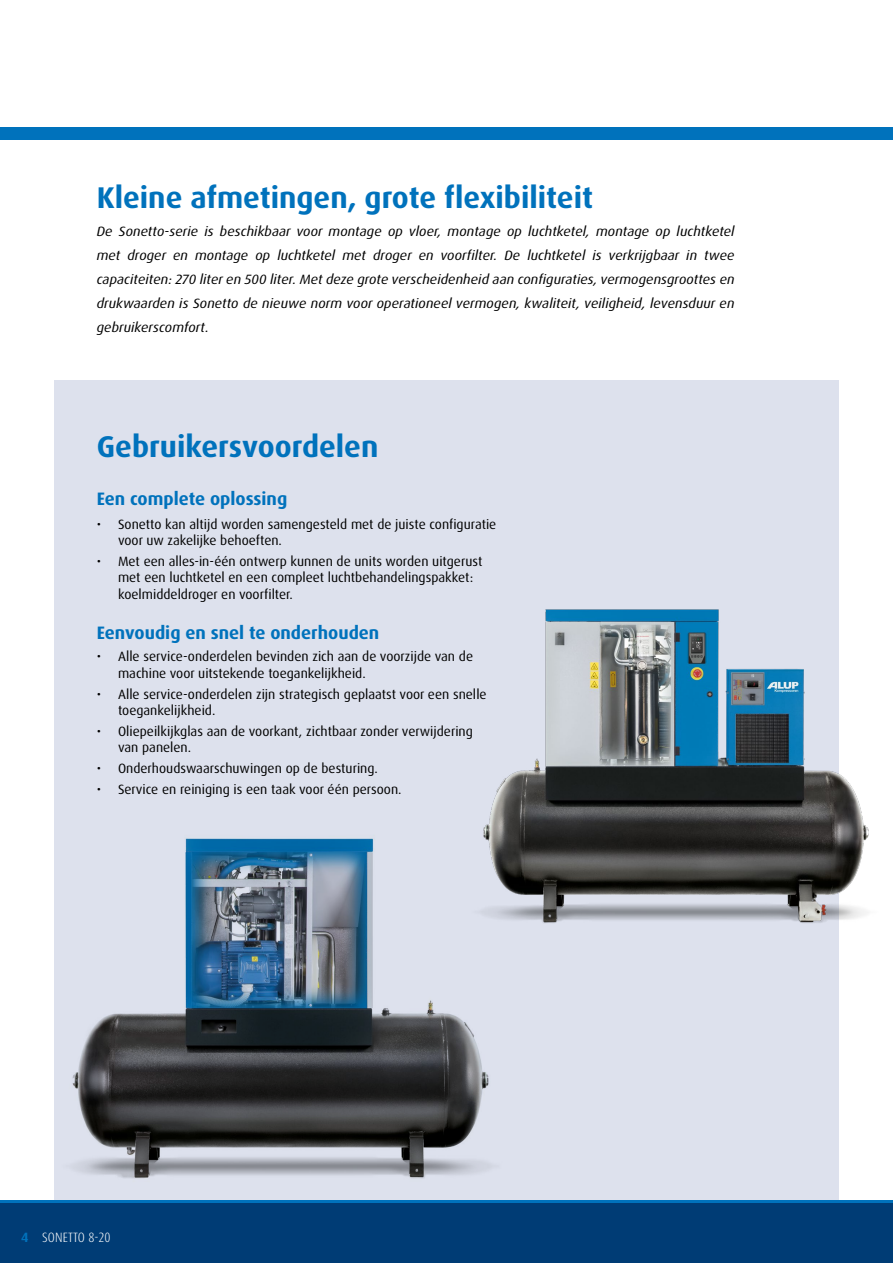
<style>
.page{position:relative;width:893px;height:1263px;background:#fff}
.page>*{position:absolute;margin:0;border:0;box-sizing:border-box;transform-origin:0 0}
.t1{font:700 30px "Dax Pro";color:#0072bc}
.t2{font:700 18px "Dax Pro";color:#0072bc}
.t3{font:13.5px/16.5px "Dax Pro";color:#000}
.t4{font:italic 13.5px/24px "Dax Pro";color:#000;text-align:justify;scale:1.05 1}
.t5{font:300 condensed 13.5px "Dax Pro";letter-spacing:.01em;color:#fff}
.s1{font-weight:700;font-stretch:normal;color:#0072bc}
</style>
<div class="page">
<div style="left:54px;top:381px;width:785px;height:852px;background:#dde1ed"></div>
<div style="left:0;top:128px;width:893px;height:12px;background:#0072bc"></div>
<div style="left:0;top:1202px;width:893px;height:61px;background:#003c75"></div>
<hr style="left:0;top:1200px;width:893px;height:3px;background:#0072bc">
<img style="left:72px;top:838px;width:420px;height:341px">
<img style="left:457px;top:609px;width:412px;height:337px">
<h1 class="t1" style="left:97px;top:178px;width:498px">Kleine afmetingen, grote flexibiliteit</h1>
<p class="t4" style="left:97px;top:219px;width:609px">De Sonetto-serie is beschikbaar voor montage op vloer, montage op luchtketel, montage op luchtketel met droger en montage op luchtketel met droger en voorfilter. De luchtketel is verkrijgbaar in twee capaciteiten: 270 liter en 500 liter. Met deze grote verscheidenheid aan configuraties, vermogensgroottes en drukwaarden is Sonetto de nieuwe norm voor operationeel vermogen, kwaliteit, veiligheid, levensduur en gebruikerscomfort.</p>
<h1 class="t1" style="left:97px;top:427px;width:283px">Gebruikersvoordelen</h1>
<h2 class="t2" style="left:97px;top:487px;width:192px">Een complete oplossing</h2>
<p class="t3" style="left:118px;top:516px;width:380px;text-indent:-21px">• Sonetto kan altijd worden samengesteld met de juiste configuratie voor uw zakelijke behoeften.</p>
<p class="t3" style="left:118px;top:553px;width:366px;text-indent:-21px">• Met een alles-in-één ontwerp kunnen de units worden uitgerust met een luchtketel en een compleet luchtbehandelingspakket: koelmiddeldroger en voorfilter.</p>
<h2 class="t2" style="left:97px;top:621px;width:284px">Eenvoudig en snel te onderhouden</h2>
<p class="t3" style="left:118px;top:649px;width:357px;text-indent:-21px">• Alle service-onderdelen bevinden zich aan de voorzijde van de machine voor uitstekende toegankelijkheid.</p>
<p class="t3" style="left:118px;top:686px;width:370px;text-indent:-21px">• Alle service-onderdelen zijn strategisch geplaatst voor een snelle toegankelijkheid.</p>
<p class="t3" style="left:118px;top:723px;width:356px;text-indent:-21px">• Oliepeilkijkglas aan de voorkant, zichtbaar zonder verwijdering van panelen.</p>
<p class="t3" style="left:97px;top:760px;width:283px">• Onderhoudswaarschuwingen op de besturing.</p>
<p class="t3" style="left:97px;top:781px;width:306px">• Service en reiniging is een taak voor één persoon.</p>
<p class="t5" style="left:21px;top:1228px;width:91px"><span class="s1">4</span> SONETTO 8-20</p>
</div>
